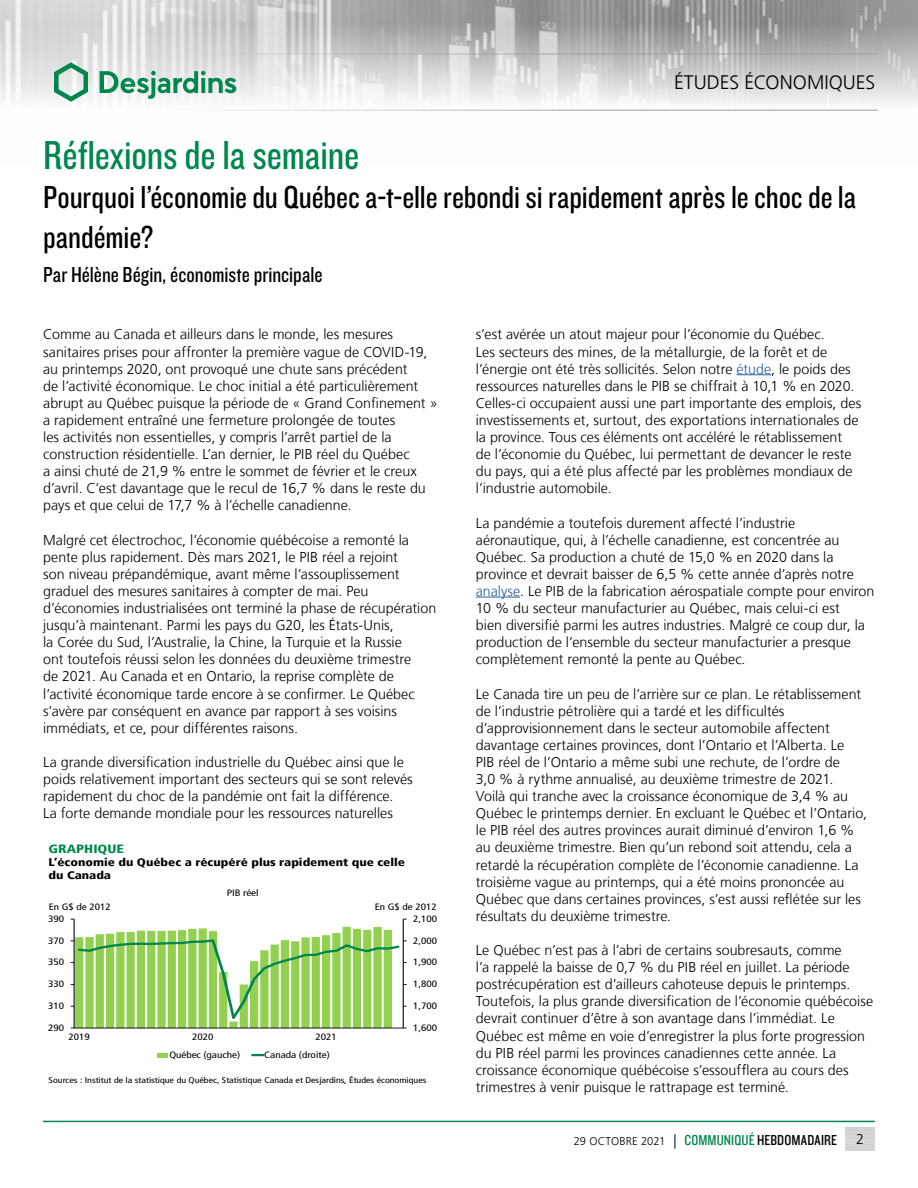
<style>
.page{position:relative;width:918px;height:1188px;background:#fff}
.page>*{position:absolute;margin:0;border:0;box-sizing:border-box;transform-origin:0 0}
.t1{font:42px "Knockout 29 Junior Ltweight";letter-spacing:-.005em;color:#00874e}
.t2{font:33px/39.6px "Knockout 29 Junior Ltweight";letter-spacing:-.005em;color:#000}
.t3{font:22.5px "Knockout 29 Junior Ltweight";color:#000}
.t4{font:300 19.5px "Frutiger LT";color:#000}
.t5{font:300 14.25px/17.1px "Frutiger LT";color:#000}
.t6{font:900 condensed 12px "Frutiger LT";color:#00874e;scale:1.2 1}
.t7{font:300 11.25px "Frutiger LT";letter-spacing:.005em;color:#000}
.t8{font:900 condensed 11.1px/13.2px "Frutiger LT";color:#000;scale:1.2 1}
.t9{font:condensed 9.3px "Frutiger LT";color:#000;scale:1.2 1}
.t10{font:condensed 9.15px "Frutiger LT";color:#000;scale:1.2 1}
.t11{font:condensed 8.25px "Frutiger LT";color:#000;scale:1.2 1}
.s1{color:#275b9b}
.s2{font-size:14.25px}
.s3{font-family:"Knockout 29 Junior Ltweight";font-weight:400;font-size:15px;color:#00874e}
.s4{font-family:"Knockout 29 Junior Ltweight";font-weight:400;font-size:15px}
</style>
<div class="page">
<img style="left:0;top:0;width:918px;height:110px">
<hr style="left:0;top:54px;width:878px;height:1px;background:#9d9d9c">
<hr style="left:0;top:110px;width:878px;height:1px;background:#9d9d9c">
<svg style="left:54px;top:62px;width:34px;height:40px"></svg>
<svg style="left:100px;top:71px;width:136px;height:28px"></svg>
<hr style="left:43px;top:1121px;width:832px;height:1px;background:#00874e">
<hr style="left:737px;top:374px;width:34px;height:1px;background:#275b9b">
<hr style="left:476px;top:597px;width:44px;height:1px;background:#275b9b">
<hr style="left:403px;top:919px;width:1px;height:109px;background:#000">
<hr style="left:74px;top:919px;width:1px;height:109px;background:#000">
<svg style="left:71px;top:927px;width:336px;height:102px"></svg>
<div style="left:158px;top:1053px;width:10px;height:5px;background:#92d050"></div>
<svg style="left:253px;top:1054px;width:10px;height:2px"></svg>
<h3 class="t4" style="left:674px;top:72px;width:203px">ÉTUDES ÉCONOMIQUES</h3>
<h1 class="t1" style="left:43px;top:128px;width:317px">Réflexions de la semaine</h1>
<h2 class="t2" style="left:43px;top:176px;width:814px">Pourquoi l’économie du Québec a-t-elle rebondi si rapidement après le choc de la pandémie?</h2>
<h3 class="t3" style="left:43px;top:260px;width:281px">Par Hélène Bégin, économiste principale</h3>
<p class="t5" style="left:43px;top:326px;width:396px">Comme au Canada et ailleurs dans le monde, les mesures sanitaires prises pour affronter la première vague de COVID‑19, au printemps 2020, ont provoqué une chute sans précédent<br>de l’activité économique. Le choc initial a été particulièrement abrupt au Québec puisque la période de « Grand Confinement » a rapidement entraîné une fermeture prolongée de toutes<br>les activités non essentielles, y compris l’arrêt partiel de la construction résidentielle. L’an dernier, le PIB réel du Québec<br>a ainsi chuté de 21,9 % entre le sommet de février et le creux d’avril. C’est davantage que le recul de 16,7 % dans le reste du pays et que celui de 17,7 % à l’échelle canadienne.</p>
<p class="t5" style="left:43px;top:531px;width:395px">Malgré cet électrochoc, l’économie québécoise a remonté la pente plus rapidement. Dès mars 2021, le PIB réel a rejoint<br>son niveau prépandémique, avant même l’assouplissement graduel des mesures sanitaires à compter de mai. Peu d’économies industrialisées ont terminé la phase de récupération jusqu’à maintenant. Parmi les pays du G20, les États‑Unis,<br>la Corée du Sud, l’Australie, la Chine, la Turquie et la Russie<br>ont toutefois réussi selon les données du deuxième trimestre<br>de 2021. Au Canada et en Ontario, la reprise complète de l’activité économique tarde encore à se confirmer. Le Québec s’avère par conséquent en avance par rapport à ses voisins immédiats, et ce, pour différentes raisons.</p>
<p class="t5" style="left:43px;top:754px;width:371px">La grande diversification industrielle du Québec ainsi que le poids relativement important des secteurs qui se sont relevés rapidement du choc de la pandémie ont fait la différence.<br>La forte demande mondiale pour les ressources naturelles</p>
<p class="t6" style="left:49px;top:841px;width:64px">GRAPHIQUE</p>
<p class="t8" style="left:49px;top:856px;width:298px">L’économie du Québec a récupéré plus rapidement que celle du Canada</p>
<p class="t10" style="left:227px;top:887px;width:28px">PIB réel</p>
<p class="t10" style="left:49px;top:901px;width:53px">En G$ de 2012</p>
<p class="t10" style="left:375px;top:901px;width:53px">En G$ de 2012</p>
<p class="t9" style="left:48px;top:913px;width:15px">390</p>
<p class="t9" style="left:413px;top:913px;width:21px">2,100</p>
<p class="t10" style="left:48px;top:935px;width:15px">370</p>
<p class="t10" style="left:413px;top:935px;width:21px">2,000</p>
<p class="t10" style="left:48px;top:957px;width:15px">350</p>
<p class="t10" style="left:413px;top:957px;width:21px">1,900</p>
<p class="t10" style="left:48px;top:979px;width:15px">330</p>
<p class="t10" style="left:413px;top:979px;width:21px">1,800</p>
<p class="t10" style="left:48px;top:1000px;width:15px">310</p>
<p class="t10" style="left:413px;top:1000px;width:21px">1,700</p>
<p class="t10" style="left:48px;top:1022px;width:15px">290</p>
<p class="t10" style="left:69px;top:1031px;width:19px">2019</p>
<p class="t10" style="left:192px;top:1031px;width:19px">2020</p>
<p class="t10" style="left:316px;top:1031px;width:19px">2021</p>
<p class="t10" style="left:169px;top:1049px;width:61px">Québec (gauche)</p>
<p class="t10" style="left:264px;top:1049px;width:56px">Canada (droite)</p>
<p class="t10" style="left:413px;top:1022px;width:21px">1,600</p>
<p class="t11" style="left:49px;top:1076px;width:316px">Sources : Institut de la statistique du Québec, Statistique Canada et Desjardins, Études économiques</p>
<p class="t5" style="left:476px;top:326px;width:387px">s’est avérée un atout majeur pour l’économie du Québec.<br>Les secteurs des mines, de la métallurgie, de la forêt et de l’énergie ont été très sollicités. Selon notre <span class="s1">étude</span>, le poids des ressources naturelles dans le PIB se chiffrait à 10,1 % en 2020.<br>Celles-ci occupaient aussi une part importante des emplois, des investissements et, surtout, des exportations internationales de la province. Tous ces éléments ont accéléré le rétablissement<br>de l’économie du Québec, lui permettant de devancer le reste du pays, qui a été plus affecté par les problèmes mondiaux de l’industrie automobile.</p>
<p class="t5" style="left:476px;top:514px;width:400px">La pandémie a toutefois durement affecté l’industrie aéronautique, qui, à l’échelle canadienne, est concentrée au Québec. Sa production a chuté de 15,0 % en 2020 dans la province et devrait baisser de 6,5 % cette année d’après notre <span class="s1">analyse</span>. Le PIB de la fabrication aérospatiale compte pour environ 10 % du secteur manufacturier au Québec, mais celui-ci est<br>bien diversifié parmi les autres industries. Malgré ce coup dur, la production de l’ensemble du secteur manufacturier a presque complètement remonté la pente au Québec.</p>
<p class="t5" style="left:476px;top:685px;width:393px">Le Canada tire un peu de l’arrière sur ce plan. Le rétablissement de l’industrie pétrolière qui a tardé et les difficultés d’approvisionnement dans le secteur automobile affectent davantage certaines provinces, dont l’Ontario et l’Alberta. Le<br>PIB réel de l’Ontario a même subi une rechute, de l’ordre de<br>3,0 % à rythme annualisé, au deuxième trimestre de 2021.<br>Voilà qui tranche avec la croissance économique de 3,4 % au Québec le printemps dernier. En excluant le Québec et l’Ontario, le PIB réel des autres provinces aurait diminué d’environ 1,6 % au deuxième trimestre. Bien qu’un rebond soit attendu, cela a retardé la récupération complète de l’économie canadienne. La troisième vague au printemps, qui a été moins prononcée au Québec que dans certaines provinces, s’est aussi reflétée sur les résultats du deuxième trimestre.</p>
<p class="t5" style="left:476px;top:942px;width:399px">Le Québec n’est pas à l’abri de certains soubresauts, comme<br>l’a rappelé la baisse de 0,7 % du PIB réel en juillet. La période postrécupération est d’ailleurs cahoteuse depuis le printemps.<br>Toutefois, la plus grande diversification de l’économie québécoise devrait continuer d’être à son avantage dans l’immédiat. Le Québec est même en voie d’enregistrer la plus forte progression du PIB réel parmi les provinces canadiennes cette année. La croissance économique québécoise s’essoufflera au cours des trimestres à venir puisque le rattrapage est terminé.</p>
<p class="t7" style="left:574px;top:1135px;width:265px">29 OCTOBRE 2021 <span class="s2">|</span> <span class="s3">COMMUNIQUÉ</span> <span class="s4">HEBDOMADAIRE</span></p>
<p class="t5" style="left:856px;top:1131px;width:9px">2</p>
</div>
